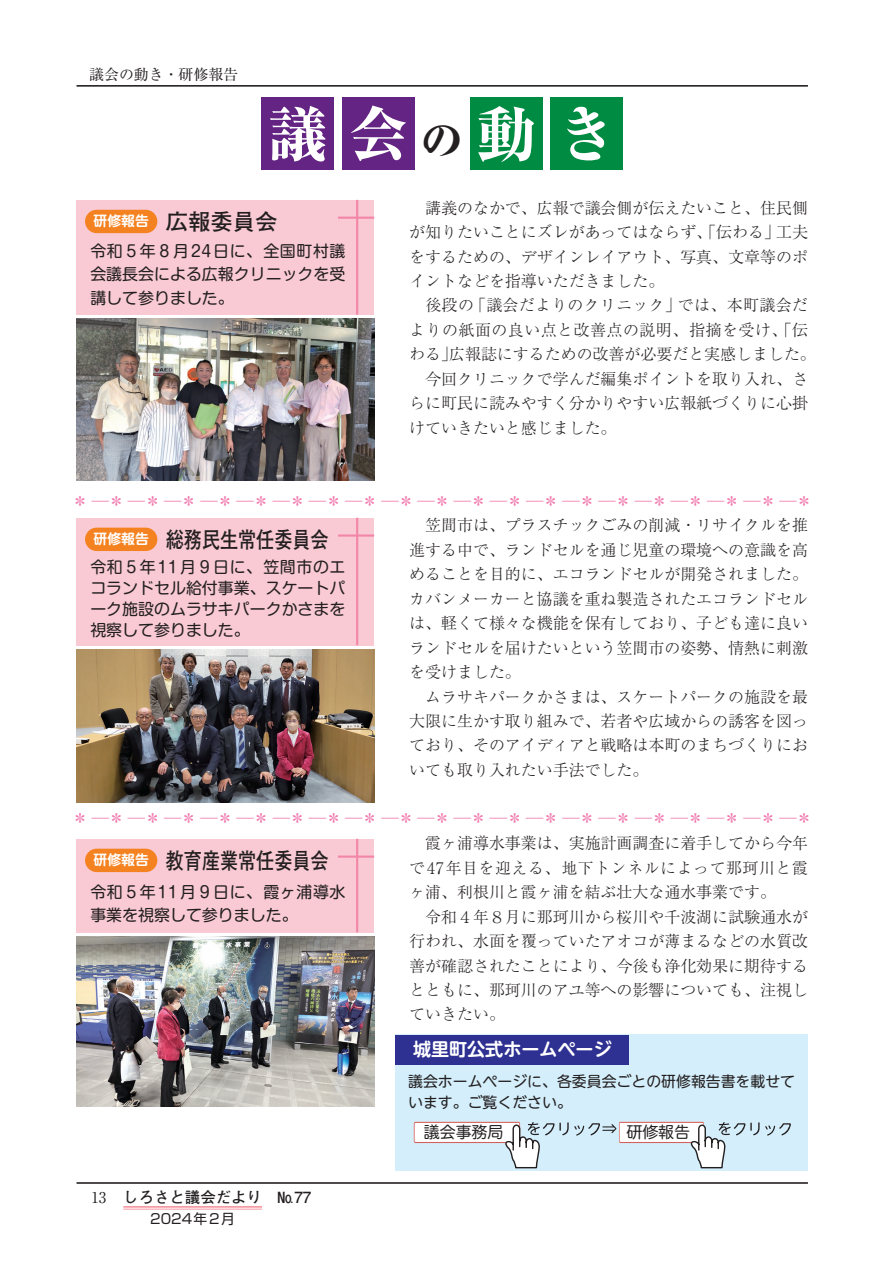
<style>
.page{position:relative;width:893px;height:1263px;background:#fff}
.page>*{position:absolute;margin:0;border:0;box-sizing:border-box;transform-origin:0 0}
.t1{font:800 59.55px "Ryumin Pro";color:#fff}
.t2{font:800 42.45px "Ryumin Pro";color:#231f20}
.t3{font:700 22.35px "Futo Go B101 Pro";color:#231f20;scale:.81 1}
.t4{font:700 22.35px "Futo Go B101 Pro";color:#231f20}
.t5{font:700 18px "UD Shin M Go Pro De";color:#fff}
.t6{font:300 15.9px/24.5px "Ryumin Pro";color:#231f20}
.t7{font:15.9px/21.3px "Shin M Go Pro";color:#231f20;text-align:justify}
.t8{font:15.9px "Ryumin Pro";color:#f17cb0}
.t9{font:15.9px "Ryumin Pro";color:#f17cb0;scale:2 1}
.t10{font:15.9px/23.4px "Shin M Go Pro";letter-spacing:.035em;color:#231f20}
.t11{font:300 15.9px "Ryumin Pro";letter-spacing:.03em;color:#231f20}
.t12{font:300 15.9px "Ryumin Pro";letter-spacing:.02em;color:#231f20}
.t13{font:15.9px "Hira Maru Pro W4";color:#231f20}
.t14{font:700 15.45px "Futo Go B101 Pro";color:#231f20}
.t15{font:14.85px/21.3px "UD Shin M Go Pro";color:#231f20}
.t16{font:14.85px "Ryumin Pro";color:#231f20}
.t17{font:700 13.8px "Shin M Go Pro De";color:#fff}
.t18{font:13.8px "Shin Go Pro";color:#231f20}
</style>
<div class="page">
<hr style="left:77px;top:1182px;width:731px;height:2px;background:#231f20">
<hr style="left:77px;top:85px;width:731px;height:2px;background:#231f20">
<hr style="left:123px;top:1206px;width:139px;height:2px;background:#f598a3">
<hr style="left:123px;top:1209px;width:139px;height:1px;background:#f598a3">
<div style="left:261px;top:98px;width:73px;height:72px;background:#642483"></div>
<div style="left:470px;top:98px;width:72px;height:72px;background:#008b43"></div>
<div style="left:342px;top:98px;width:73px;height:72px;background:#642483"></div>
<div style="left:551px;top:98px;width:72px;height:72px;background:#008b43"></div>
<div style="left:77px;top:200px;width:297px;height:115px;background:#f9cad4"></div>
<hr style="left:338px;top:217px;width:36px;height:2px;background:#f386a8">
<hr style="left:356px;top:200px;width:2px;height:115px;background:#f386a8">
<div style="left:77px;top:839px;width:297px;height:93px;background:#f9cad4"></div>
<hr style="left:338px;top:855px;width:36px;height:3px;background:#f386a8">
<hr style="left:356px;top:839px;width:2px;height:93px;background:#f386a8">
<div style="left:77px;top:518px;width:297px;height:127px;background:#f9cad4"></div>
<hr style="left:338px;top:534px;width:36px;height:3px;background:#f386a8">
<hr style="left:356px;top:518px;width:2px;height:127px;background:#f386a8">
<div style="left:85px;top:210px;width:72px;height:23px;background:#f58220;border-radius:12px"></div>
<div style="left:85px;top:849px;width:72px;height:23px;background:#f58220;border-radius:12px"></div>
<div style="left:85px;top:528px;width:72px;height:23px;background:#f58220;border-radius:12px"></div>
<img style="left:77px;top:319px;width:297px;height:161px">
<img style="left:77px;top:649px;width:297px;height:154px">
<img style="left:77px;top:936px;width:297px;height:171px">
<div style="left:395px;top:1034px;width:413px;height:136px;background:#d4effb"></div>
<div style="left:395px;top:1035px;width:234px;height:29px;background:#2e3092"></div>
<svg style="left:414px;top:1122px;width:377px;height:47px"></svg>
<p class="t16" style="left:89px;top:63px;width:150px">議会の動き・研修報告</p>
<h1 class="t1" style="left:268px;top:88px;width:142px">議会</h1>
<h2 class="t2" style="left:421px;top:107px;width:44px">の</h2>
<h1 class="t1" style="left:476px;top:88px;width:142px">動き</h1>
<p class="t17" style="left:94px;top:210px;width:57px">研修報告</p>
<h3 class="t4" style="left:166px;top:204px;width:113px">広報委員会</h3>
<p class="t7" style="left:90px;top:237px;width:257px;line-height:23.4px">令和５年８月24日に、全国町村議会議長会による広報クリニックを受講して参りました。</p>
<p class="t6" style="left:409px;top:194px;width:400px;text-align:right">　講義のなかで、広報で議会側が伝えたいこと、住民側工夫</p>
<p class="t6" style="left:409px;top:219px;width:372px">が知りたいことにズレがあってはならず、「伝わる」</p>
<p class="t6" style="left:409px;top:243px;width:400px">をするための、デザインレイアウト、写真、文章等のポ</p>
<p class="t6" style="left:409px;top:267px;width:257px">イントなどを指導いただきました。</p>
<p class="t6" style="left:678px;top:292px;width:131px">では、本町議会だ</p>
<p class="t6" style="left:409px;top:292px;width:66px">　後段の</p>
<p class="t11" style="left:409px;top:317px;width:400px">よりの紙面の良い点と改善点の説明、指摘を受け、「伝</p>
<p class="t6" style="left:449px;top:341px;width:368px">広報誌にするための改善が必要だと実感しました。</p>
<p class="t12" style="left:470px;top:293px;width:212px">「議会だよりのクリニック」</p>
<p class="t6" style="left:409px;top:341px;width:400px">わる」<br>　今回クリニックで学んだ編集ポイントを取り入れ、さらに町民に読みやすく分かりやすい広報紙づくりに心掛けていきたいと感じました。</p>
<p class="t8" style="left:72px;top:488px;width:17px">*</p>
<p class="t8" style="left:108px;top:488px;width:17px">*</p>
<p class="t8" style="left:145px;top:488px;width:17px">*</p>
<p class="t8" style="left:181px;top:488px;width:17px">*</p>
<p class="t8" style="left:217px;top:488px;width:17px">*</p>
<p class="t8" style="left:253px;top:488px;width:17px">*</p>
<p class="t8" style="left:289px;top:488px;width:17px">*</p>
<p class="t8" style="left:326px;top:488px;width:17px">*</p>
<p class="t8" style="left:362px;top:488px;width:17px">*</p>
<p class="t8" style="left:398px;top:488px;width:17px">*</p>
<p class="t8" style="left:434px;top:488px;width:17px">*</p>
<p class="t8" style="left:470px;top:488px;width:17px">*</p>
<p class="t8" style="left:507px;top:488px;width:17px">*</p>
<p class="t8" style="left:543px;top:488px;width:17px">*</p>
<p class="t8" style="left:579px;top:488px;width:17px">*</p>
<p class="t8" style="left:615px;top:488px;width:17px">*</p>
<p class="t8" style="left:651px;top:488px;width:17px">*</p>
<p class="t8" style="left:688px;top:488px;width:17px">*</p>
<p class="t8" style="left:724px;top:488px;width:17px">*</p>
<p class="t8" style="left:760px;top:488px;width:17px">*</p>
<p class="t8" style="left:796px;top:488px;width:17px">*</p>
<p class="t9" style="left:84px;top:488px;width:361px">−−−−−−−−−−−−−−−−−−−−</p>
<p class="t17" style="left:94px;top:528px;width:57px">研修報告</p>
<h3 class="t3" style="left:166px;top:522px;width:202px">総務民生常任委員会</h3>
<p class="t7" style="left:90px;top:554px;width:257px">令和５年11月９日に、笠間市のエコランドセル給付事業、スケートパーク施設のムラサキパークかさまを視察して参りました。</p>
<p class="t6" style="left:409px;top:512px;width:400px">　笠間市は、プラスチックごみの削減・リサイクルを推進する中で、ランドセルを通じ児童の環境への意識を高めることを目的に、エコランドセルが開発されました。カバンメーカーと協議を重ね製造されたエコランドセルは、軽くて様々な機能を保有しており、子ども達に良いランドセルを届けたいという笠間市の姿勢、情熱に刺激を受けました。<br>　ムラサキパークかさまは、スケートパークの施設を最大限に生かす取り組みで、若者や広域からの誘客を図っており、そのアイディアと戦略は本町のまちづくりにおいても取り入れたい手法でした。</p>
<p class="t8" style="left:72px;top:806px;width:17px">*</p>
<p class="t8" style="left:108px;top:806px;width:17px">*</p>
<p class="t8" style="left:145px;top:806px;width:17px">*</p>
<p class="t8" style="left:181px;top:806px;width:17px">*</p>
<p class="t8" style="left:217px;top:806px;width:17px">*</p>
<p class="t8" style="left:253px;top:806px;width:17px">*</p>
<p class="t8" style="left:289px;top:806px;width:17px">*</p>
<p class="t8" style="left:326px;top:806px;width:17px">*</p>
<p class="t8" style="left:362px;top:806px;width:17px">*</p>
<p class="t8" style="left:398px;top:806px;width:17px">*</p>
<p class="t8" style="left:434px;top:806px;width:17px">*</p>
<p class="t8" style="left:470px;top:806px;width:17px">*</p>
<p class="t8" style="left:507px;top:806px;width:17px">*</p>
<p class="t8" style="left:543px;top:806px;width:17px">*</p>
<p class="t8" style="left:579px;top:806px;width:17px">*</p>
<p class="t8" style="left:615px;top:806px;width:17px">*</p>
<p class="t8" style="left:651px;top:806px;width:17px">*</p>
<p class="t8" style="left:688px;top:806px;width:17px">*</p>
<p class="t8" style="left:724px;top:806px;width:17px">*</p>
<p class="t8" style="left:760px;top:806px;width:17px">*</p>
<p class="t8" style="left:796px;top:806px;width:17px">*</p>
<p class="t9" style="left:84px;top:806px;width:361px">−−−−−−−−−−−−−−−−−−−−</p>
<p class="t17" style="left:94px;top:849px;width:57px">研修報告</p>
<h3 class="t3" style="left:166px;top:843px;width:202px">教育産業常任委員会</h3>
<p class="t10" style="left:90px;top:878px;width:257px">令和５年11月９日に、霞ヶ浦導水事業を視察して参りました。</p>
<p class="t16" style="left:91px;top:1185px;width:16px">13</p>
<p class="t14" style="left:123px;top:1185px;width:140px">しろさと議会だより</p>
<p class="t18" style="left:150px;top:1207px;width:86px">2024年２月</p>
<p class="t14" style="left:277px;top:1185px;width:36px">No77</p>
<p class="t6" style="left:409px;top:830px;width:400px">　霞ヶ浦導水事業は、実施計画調査に着手してから今年で47年目を迎える、地下トンネルによって那珂川と霞ヶ浦、利根川と霞ヶ浦を結ぶ壮大な通水事業です。<br>　令和４年８月に那珂川から桜川や千波湖に試験通水が行われ、水面を覆っていたアオコが薄まるなどの水質改善が確認されたことにより、今後も浄化効果に期待するとともに、那珂川のアユ等への影響についても、注視していきたい。</p>
<p class="t5" style="left:413px;top:1034px;width:200px">城里町公式ホームページ</p>
<p class="t15" style="left:408px;top:1070px;width:388px">議会ホームページに、各委員会ごとの研修報告書を載せています。ご覧ください。</p>
<p class="t13" style="left:626px;top:1119px;width:65px">研修報告</p>
<p class="t13" style="left:424px;top:1119px;width:81px">議会事務局</p>
</div>
